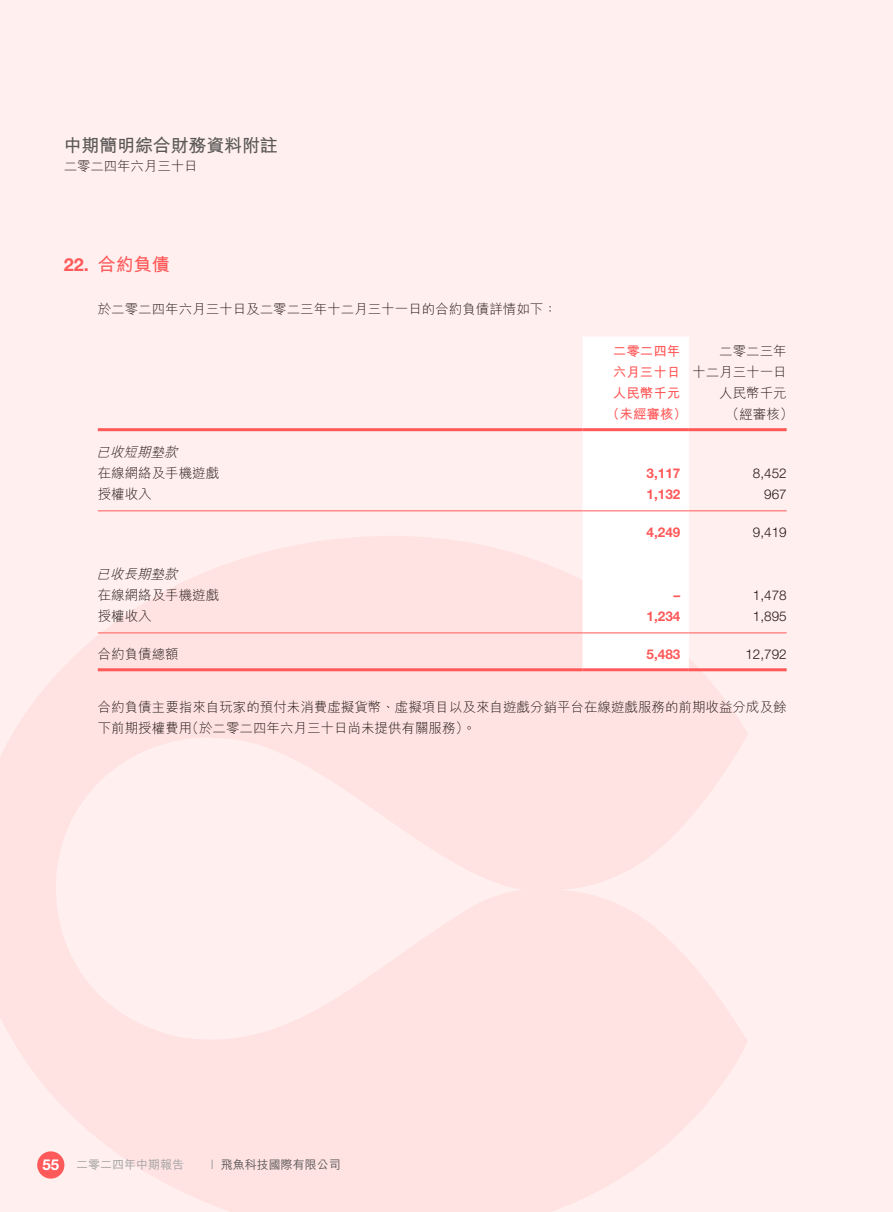
<style>
.page{position:relative;width:893px;height:1212px;background:#ffefee}
.page>*{position:absolute;margin:0;border:0;box-sizing:border-box;transform-origin:0 0}
.t1{font:700 18px "M Hei HK";letter-spacing:-.01em;color:#595857}
.t2{font:700 18px "M Hei HK";color:#ff5959}
.t3{font:700 18px "Helvetica Neue LT Std";color:#ff5959}
.t4{font:700 15px "Helvetica Neue LT Std";color:#fff}
.t5{font:300 13.5px/21px "M Hei HK";color:#231916}
.t6{font:300 13.5px "Helvetica Neue LT Std";color:#231916}
.t7{font:700 13.5px "Helvetica Neue LT Std";color:#ff5959}
.t8{font:700 13.5px "M Hei HK";color:#ff5959}
.t9{font:italic 300 13.5px "M Hei HK";color:#231916}
.t10{font:500 12px "M Hei HK";color:#595857}
.t11{font:500 12px "M Hei HK";color:#a0a0a1}
</style>
<div class="page">
<svg style="left:0;top:536px;width:748px;height:676px;fill:#ffe3e2"></svg>
<div style="left:37px;top:1151px;width:27px;height:27px;background:#ff5959;border-radius:50%"></div>
<div style="left:583px;top:337px;width:106px;height:331px;background:#fff"></div>
<hr style="left:98px;top:428px;width:485px;height:3px;background:#ff5959">
<hr style="left:583px;top:428px;width:106px;height:3px;background:#ff5959">
<hr style="left:689px;top:428px;width:98px;height:3px;background:#ff5959">
<hr style="left:98px;top:510px;width:485px;height:1px;background:#ff5959">
<hr style="left:583px;top:510px;width:106px;height:1px;background:#ff5959">
<hr style="left:689px;top:510px;width:98px;height:1px;background:#ff5959">
<hr style="left:98px;top:632px;width:485px;height:1px;background:#ff5959">
<hr style="left:583px;top:632px;width:106px;height:1px;background:#ff5959">
<hr style="left:689px;top:632px;width:98px;height:1px;background:#ff5959">
<hr style="left:98px;top:668px;width:485px;height:3px;background:#ff5959">
<hr style="left:583px;top:668px;width:106px;height:3px;background:#ff5959">
<hr style="left:689px;top:668px;width:98px;height:3px;background:#ff5959">
<h1 class="t1" style="left:64px;top:132px;width:216px">中期簡明綜合財務資料附註</h1>
<p class="t5" style="left:64px;top:155px;width:135px">二零二四年六月三十日</p>
<h1 class="t3" style="left:64px;top:254px;width:27px">22.</h1>
<h1 class="t2" style="left:98px;top:252px;width:73px">合約負債</h1>
<p class="t5" style="left:98px;top:298px;width:461px">於二零二四年六月三十日及二零二三年十二月三十一日的合約負債詳情如下：</p>
<p class="t9" style="left:96px;top:442px;width:87px">已收短期墊款</p>
<p class="t5" style="left:98px;top:462px;width:123px">在線網絡及手機遊戲</p>
<p class="t5" style="left:98px;top:483px;width:55px">授權收入</p>
<p class="t9" style="left:96px;top:564px;width:87px">已收長期墊款</p>
<p class="t5" style="left:98px;top:584px;width:123px">在線網絡及手機遊戲</p>
<p class="t5" style="left:98px;top:605px;width:55px">授權收入</p>
<p class="t8" style="left:613px;top:341px;width:69px">二零二四年</p>
<p class="t5" style="left:719px;top:340px;width:69px">二零二三年</p>
<p class="t8" style="left:613px;top:362px;width:69px">六月三十日</p>
<p class="t5" style="left:692px;top:361px;width:96px">十二月三十一日</p>
<p class="t8" style="left:613px;top:383px;width:69px">人民幣千元</p>
<p class="t5" style="left:719px;top:382px;width:69px">人民幣千元</p>
<p class="t8" style="left:606px;top:404px;width:82px">（未經審核）</p>
<p class="t5" style="left:726px;top:403px;width:69px">（經審核(</p>
<p class="t7" style="left:647px;top:465px;width:35px">3,117</p>
<p class="t6" style="left:753px;top:465px;width:35px">8,452</p>
<p class="t7" style="left:647px;top:486px;width:35px">1,132</p>
<p class="t6" style="left:764px;top:486px;width:24px">967</p>
<p class="t7" style="left:647px;top:524px;width:35px">4,249</p>
<p class="t6" style="left:753px;top:524px;width:35px">9,419</p>
<p class="t7" style="left:674px;top:587px;width:8px">–</p>
<p class="t7" style="left:647px;top:608px;width:35px">1,234</p>
<p class="t6" style="left:753px;top:587px;width:35px">1,478</p>
<p class="t6" style="left:753px;top:608px;width:35px">1,895</p>
<p class="t5" style="left:98px;top:643px;width:82px">合約負債總額</p>
<p class="t5" style="left:186px;top:696px;width:603px;text-indent:-88px">合約負債主要指來自玩家的預付未消費虛擬貨幣、虛擬項目以及來自遊戲分銷平台在線遊戲服務的前期收益分成及餘（於二零二四年六月三十日尚未提供有關服務。(</p>
<p class="t7" style="left:647px;top:646px;width:35px">5,483</p>
<p class="t6" style="left:745px;top:646px;width:43px">12,792</p>
<p class="t5" style="left:98px;top:717px;width:96px">下前期授權費用</p>
<p class="t4" style="left:42px;top:1155px;width:18px">55</p>
<p class="t11" style="left:76px;top:1156px;width:109px">二零二四年中期報告</p>
<p class="t10" style="left:221px;top:1156px;width:121px">飛魚科技國際有限公司</p>
</div>
